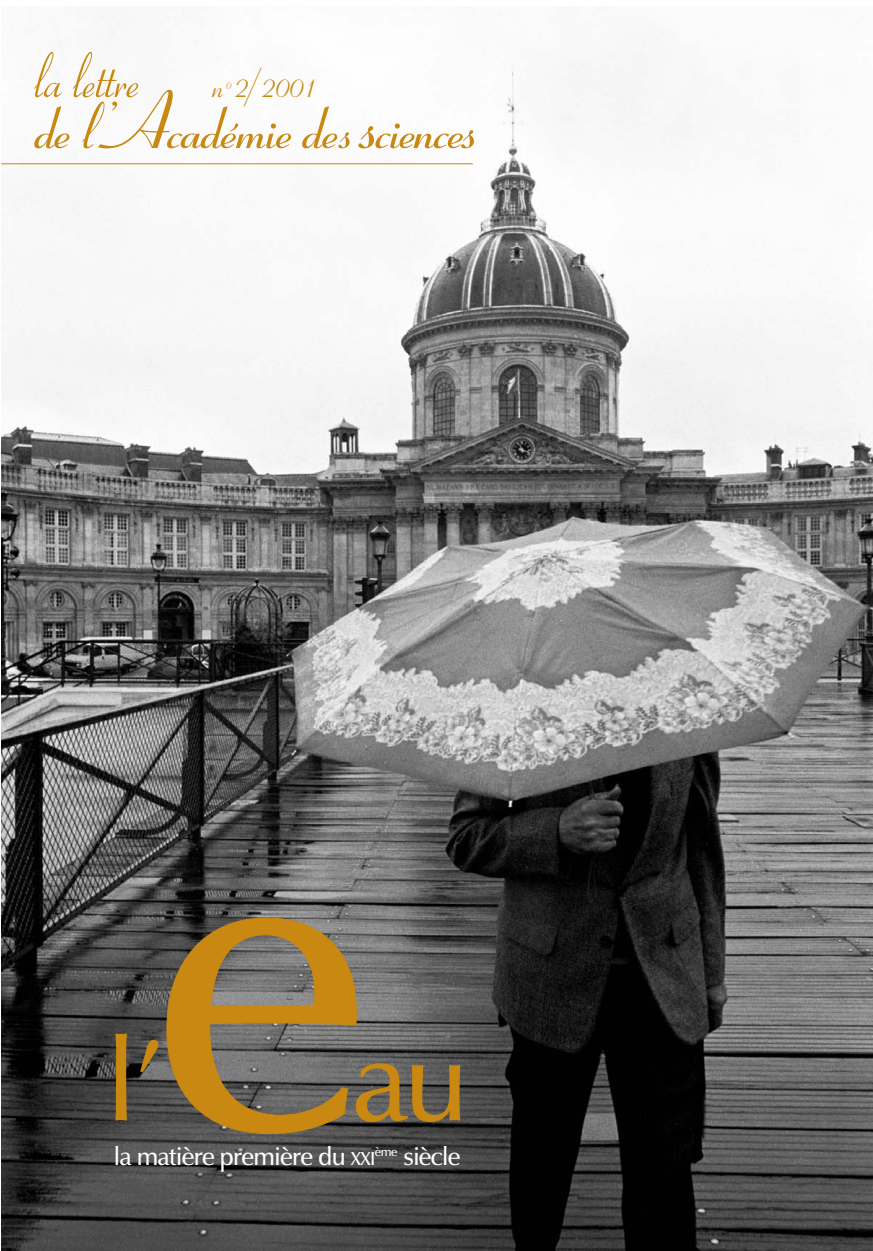
<style>
.page{position:relative;width:873px;height:1251px;background:#fff}
.page>*{position:absolute;margin:0;border:0;box-sizing:border-box;transform-origin:0 0}
.t1{font:600 116.1px "Zapf Humanist 601 BT";color:#c88812}
.t2{font:700 64.65px "Ribbon 131 BT";letter-spacing:-.02em;color:#c88812}
.t3{font:64.65px "Ribbon 131 BT";letter-spacing:-.02em;color:#c88812}
.t4{font:40.8px "Ribbon 131 BT";color:#c88812}
.t5{font:600 25.35px "Zapf Humanist 601 BT";letter-spacing:-.025em;color:#fff}
.t6{font:15.3px "Ribbon 131 BT";color:#c88812}
.s1{font-size:40.8px}
.s2{font-size:81.15px}
.s3{font-size:58.2px}
.s4{font-size:66.15px}
.s5{font-size:19.05px}
</style>
<div class="page">
<img style="left:1px;top:7px;width:871px;height:1243px">
<hr style="left:1px;top:163px;width:471px;height:1px;background:#c88812">
<svg style="left:166px;top:902px;width:191px;height:231px;background:#8c7345"></svg>
<h2 class="t3" style="left:40px;top:52px;width:190px">la lettre <span class="s1">n</span></h2>
<h3 class="t4" style="left:239px;top:69px;width:85px">2/ 2001</h3>
<p class="t6" style="left:228px;top:79px;width:7px">0</p>
<h2 class="t2" style="left:41px;top:103px;width:443px">de l’<span class="s2">A</span>cadémie de<span class="s3">s</span> <span class="s2">s</span>cience<span class="s4">s</span></h2>
<h1 class="t1" style="left:107px;top:1039px;width:59px">l’</h1>
<h1 class="t1" style="left:352px;top:1039px;width:117px">au</h1>
<p class="t5" style="left:114px;top:1147px;width:348px">la matière première du <span class="s5">XXI</span><sup>ème</sup> siècle</p>
</div>
